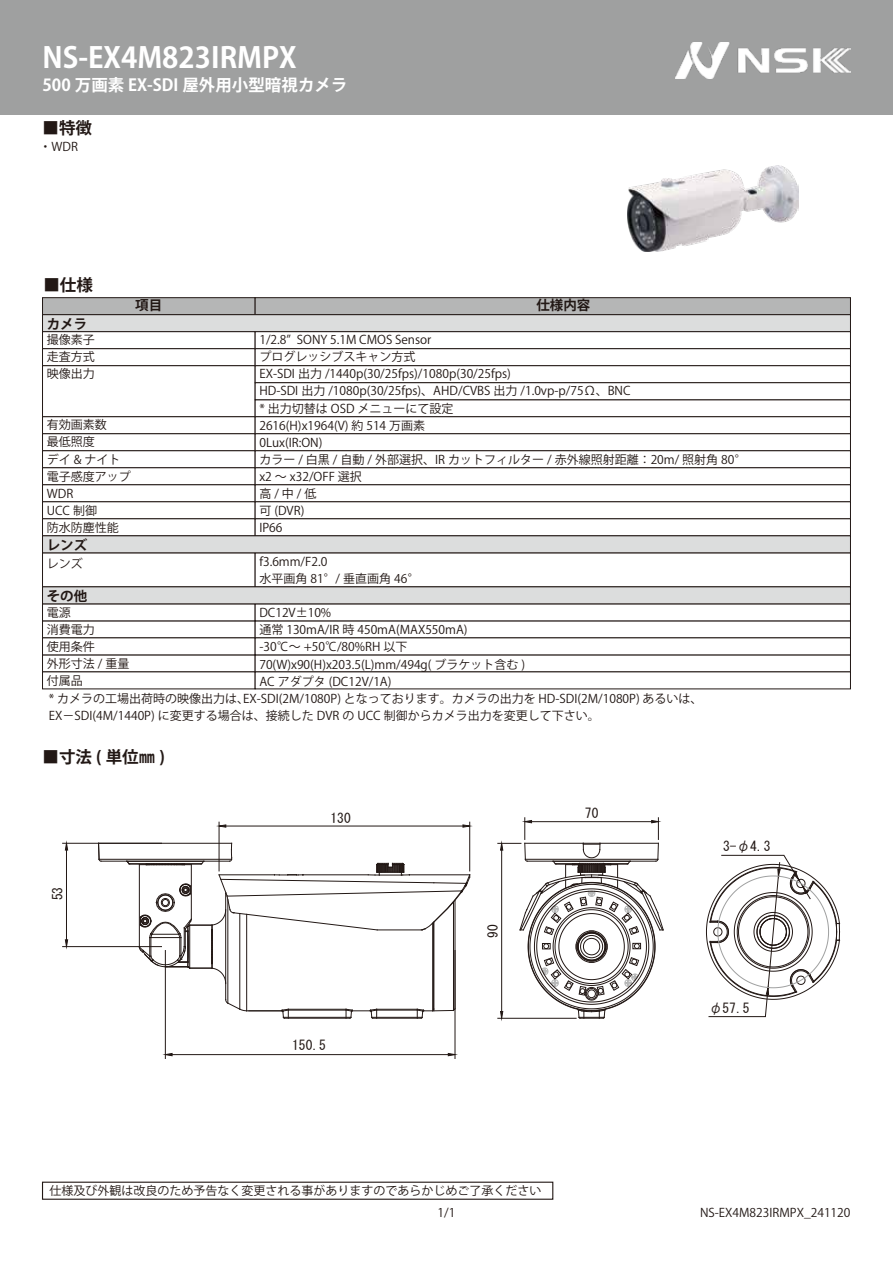
<style>
.page{position:relative;width:893px;height:1263px;background:#fff}
.page>*{position:absolute;margin:0;border:0;box-sizing:border-box;transform-origin:0 0}
.t1{font:700 28.5px "Koz Go Pro";color:#fff}
.t2{font:700 16.5px "Koz Go Pro";color:#fff}
.t3{font:700 16.5px "Koz Go Pr 6 N";color:#221815}
.t4{font:13.5px "MS Gothic";color:#221815}
.t5{font:700 13.5px "Koz Go Pr 6 N";color:#221815}
.t6{font:12px/17.1px "Koz Go Pro";color:#221815}
</style>
<div class="page">
<div style="left:0;top:0;width:893px;height:115px;background:#9fa0a0"></div>
<img style="left:675px;top:43px;width:175px;height:35px">
<div style="left:42px;top:297px;width:213px;height:18px;background:#b5b6b6;border:1px solid #221815"></div>
<div style="left:255px;top:297px;width:596px;height:18px;background:#b5b6b6;border:1px solid #221815"></div>
<div style="left:42px;top:314px;width:809px;height:18px;background:#dcdddd;border:1px solid #221815"></div>
<div style="left:42px;top:331px;width:213px;height:18px;background:#fff;border:1px solid #221815"></div>
<div style="left:255px;top:331px;width:596px;height:18px;background:#fff;border:1px solid #221815"></div>
<div style="left:42px;top:348px;width:213px;height:18px;background:#fff;border:1px solid #221815"></div>
<div style="left:255px;top:348px;width:596px;height:18px;background:#fff;border:1px solid #221815"></div>
<div style="left:42px;top:365px;width:213px;height:52px;background:#fff;border:1px solid #221815"></div>
<div style="left:255px;top:365px;width:596px;height:18px;background:#fff;border:1px solid #221815"></div>
<div style="left:255px;top:382px;width:596px;height:18px;background:#fff;border:1px solid #221815"></div>
<div style="left:42px;top:416px;width:213px;height:18px;background:#fff;border:1px solid #221815"></div>
<div style="left:255px;top:416px;width:596px;height:18px;background:#fff;border:1px solid #221815"></div>
<div style="left:42px;top:671px;width:213px;height:18px;background:#fff;border:1px solid #221815"></div>
<div style="left:255px;top:671px;width:596px;height:18px;background:#fff;border:1px solid #221815"></div>
<div style="left:42px;top:433px;width:213px;height:18px;background:#fff;border:1px solid #221815"></div>
<div style="left:255px;top:433px;width:596px;height:18px;background:#fff;border:1px solid #221815"></div>
<div style="left:42px;top:1181px;width:511px;height:19px;border:1px solid #221815"></div>
<div style="left:42px;top:637px;width:213px;height:18px;background:#fff;border:1px solid #221815"></div>
<div style="left:255px;top:637px;width:596px;height:18px;background:#fff;border:1px solid #221815"></div>
<div style="left:42px;top:450px;width:213px;height:18px;background:#fff;border:1px solid #221815"></div>
<div style="left:42px;top:467px;width:213px;height:18px;background:#fff;border:1px solid #221815"></div>
<div style="left:42px;top:484px;width:213px;height:18px;background:#fff;border:1px solid #221815"></div>
<div style="left:255px;top:450px;width:596px;height:18px;background:#fff;border:1px solid #221815"></div>
<div style="left:255px;top:467px;width:596px;height:18px;background:#fff;border:1px solid #221815"></div>
<div style="left:255px;top:484px;width:596px;height:18px;background:#fff;border:1px solid #221815"></div>
<div style="left:42px;top:501px;width:213px;height:18px;background:#fff;border:1px solid #221815"></div>
<div style="left:255px;top:501px;width:596px;height:18px;background:#fff;border:1px solid #221815"></div>
<div style="left:42px;top:518px;width:213px;height:18px;background:#fff;border:1px solid #221815"></div>
<div style="left:255px;top:518px;width:596px;height:18px;background:#fff;border:1px solid #221815"></div>
<div style="left:42px;top:586px;width:809px;height:18px;background:#dcdddd;border:1px solid #221815"></div>
<div style="left:42px;top:535px;width:809px;height:18px;background:#dcdddd;border:1px solid #221815"></div>
<hr style="left:219px;top:822px;width:1px;height:49px;background:#221815">
<hr style="left:469px;top:822px;width:1px;height:49px;background:#221815">
<hr style="left:226px;top:826px;width:237px;height:1px;background:#221815">
<svg style="left:216px;top:824px;width:11px;height:4px"></svg>
<svg style="left:462px;top:824px;width:11px;height:4px"></svg>
<hr style="left:165px;top:950px;width:1px;height:108px;background:#221815">
<hr style="left:455px;top:950px;width:1px;height:108px;background:#221815">
<hr style="left:172px;top:1054px;width:276px;height:1px;background:#221815">
<svg style="left:162px;top:1052px;width:11px;height:4px"></svg>
<svg style="left:447px;top:1052px;width:11px;height:4px"></svg>
<hr style="left:63px;top:946px;width:98px;height:1px;background:#221815">
<hr style="left:63px;top:843px;width:98px;height:1px;background:#221815">
<hr style="left:66px;top:850px;width:1px;height:90px;background:#221815">
<svg style="left:65px;top:939px;width:4px;height:11px"></svg>
<svg style="left:65px;top:840px;width:4px;height:11px"></svg>
<hr style="left:432px;top:923px;width:1px;height:88px;background:#221815">
<hr style="left:433px;top:922px;width:1px;height:89px;background:#221815">
<hr style="left:453px;top:902px;width:1px;height:108px;background:#221815">
<hr style="left:373px;top:1018px;width:48px;height:1px;background:#221815">
<hr style="left:284px;top:1018px;width:66px;height:1px;background:#221815">
<hr style="left:372px;top:1017px;width:50px;height:1px;background:#221815">
<hr style="left:283px;top:1017px;width:68px;height:1px;background:#221815">
<hr style="left:247px;top:1010px;width:35px;height:1px;background:#221815">
<hr style="left:377px;top:1010px;width:40px;height:1px;background:#221815">
<hr style="left:288px;top:1010px;width:58px;height:1px;background:#221815">
<hr style="left:377px;top:1009px;width:40px;height:1px;background:#221815">
<hr style="left:288px;top:1009px;width:58px;height:1px;background:#221815">
<svg style="left:416px;top:1008px;width:40px;height:11px"></svg>
<svg style="left:225px;top:999px;width:21px;height:12px"></svg>
<hr style="left:225px;top:893px;width:1px;height:107px;background:#221815">
<hr style="left:227px;top:900px;width:1px;height:103px;background:#221815">
<hr style="left:239px;top:913px;width:1px;height:96px;background:#221815">
<hr style="left:246px;top:914px;width:1px;height:97px;background:#221815">
<svg style="left:98px;top:842px;width:4px;height:20px"></svg>
<svg style="left:498px;top:818px;width:166px;height:203px"></svg>
<svg style="left:706px;top:854px;width:134px;height:163px"></svg>
<hr style="left:130px;top:864px;width:71px;height:1px;background:#221815">
<hr style="left:129px;top:863px;width:73px;height:1px;background:#221815">
<hr style="left:101px;top:861px;width:129px;height:1px;background:#221815">
<hr style="left:99px;top:859px;width:133px;height:1px;background:#221815">
<hr style="left:99px;top:843px;width:133px;height:1px;background:#221815">
<svg style="left:345px;top:1008px;width:32px;height:11px"></svg>
<svg style="left:281px;top:1008px;width:8px;height:11px"></svg>
<svg style="left:138px;top:843px;width:333px;height:141px"></svg>
<img style="left:627px;top:166px;width:171px;height:85px">
<h1 class="t1" style="left:43px;top:39px;width:256px">NS-EX4M823IRMPX</h1>
<h2 class="t2" style="left:43px;top:74px;width:306px">500 万画素 EX-SDI 屋外用小型暗視カメラ</h2>
<h2 class="t3" style="left:43px;top:118px;width:51px">■特徴</h2>
<p class="t6" style="left:40px;top:138px;width:40px">・WDR</p>
<h2 class="t3" style="left:43px;top:276px;width:51px">■仕様</h2>
<p class="t5" style="left:47px;top:316px;width:42px">カメラ</p>
<p class="t5" style="left:135px;top:298px;width:28px">項目</p>
<p class="t6" style="left:47px;top:332px;width:50px;text-align:justify">撮像素子走査方式映像出力</p>
<p class="t6" style="left:47px;top:417px;width:86px">有効画素数<br>最低照度<br>デイ &amp; ナイト電子感度アップ<br>WDR<br>UCC 制御<br>防水防塵性能</p>
<p class="t5" style="left:47px;top:537px;width:42px">レンズ</p>
<p class="t5" style="left:536px;top:298px;width:55px">仕様内容</p>
<p class="t6" style="left:259px;top:332px;width:489px">1/2.8” SONY 5.1M CMOS Sensor<br>プログレッシブスキャン方式<br>EX-SDI 出力 /1440p(30/25fps)/1080p(30/25fps)<br>HD-SDI 出力 /1080p(30/25fps)、AHD/CVBS 出力 /1.0vp-p/75Ω、BNC<br>* 出力切替は OSD メニューにて設定<br>2616(H)x1964(V) 約 514 万画素<br>0Lux(IR:ON)<br>カラー / 白黒 / 自動 / 外部選択、IR カットフィルター / 赤外線照射距離：20m/ 照射角 80° x2 ～ x32/OFF 選択<br>高/中/低<br>可 (DVR)<br>IP66</p>
<p class="t6" style="left:47px;top:555px;width:37px">レンズ</p>
<p class="t6" style="left:259px;top:554px;width:162px">f3.6mm/F2.0　<br>水平画角 81°/ 垂直画角 46°</p>
<p class="t5" style="left:47px;top:588px;width:42px">その他</p>
<p class="t6" style="left:47px;top:605px;width:84px">電源<br>消費電力<br>使用条件<br>外形寸法 / 重量付属品</p>
<p class="t6" style="left:259px;top:605px;width:267px">DC12V±10%<br>通常 130mA/IR 時 450mA(MAX550mA)<br>-30℃～ +50℃/80%RH 以下<br>70(W)x90(H)x203.5(L)mm/494g( ブラケット含む )<br>AC アダプタ (DC12V/1A)</p>
<p class="t6" style="left:49px;top:691px;width:655px">* カメラの工場出荷時の映像出力は、EX-SDI(2M/1080P) となっております。カメラの出力を HD-SDI(2M/1080P) あるいは、<br>EX－SDI(4M/1440P) に変更する場合は、接続した DVR の UCC 制御からカメラ出力を変更して下さい。</p>
<h2 class="t3" style="left:43px;top:748px;width:124px">■寸法 ( 単位㎜ )</h2>
<p class="t4" style="left:51px;top:900px;width:15px;rotate:-90deg">53</p>
<p class="t4" style="left:331px;top:811px;width:22px">130</p>
<p class="t4" style="left:292px;top:1039px;width:35px">150.5</p>
<p class="t4" style="left:486px;top:938px;width:15px;rotate:-90deg">90</p>
<p class="t4" style="left:585px;top:806px;width:15px">70</p>
<p class="t6" style="left:49px;top:1182px;width:493px">仕様及び外観は改良のため予告なく変更される事がありますのであらかじめご了承ください</p>
<p class="t4" style="left:723px;top:840px;width:49px">3-φ4.3</p>
<p class="t4" style="left:709px;top:1002px;width:42px">φ57.5</p>
<p class="t6" style="left:438px;top:1204px;width:19px">1/1</p>
<p class="t6" style="left:700px;top:1204px;width:152px">NS-EX4M823IRMPX_241120</p>
</div>
